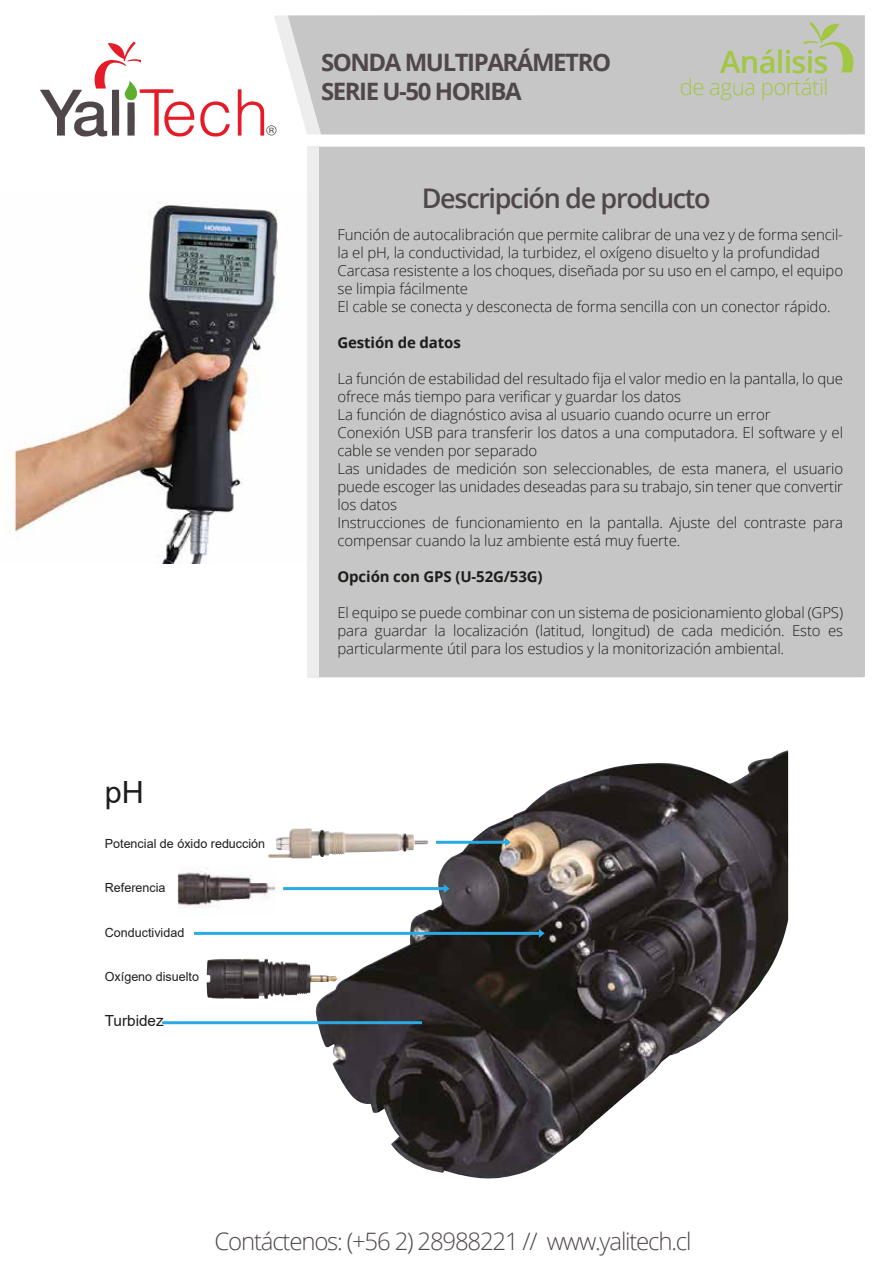
<style>
.page{position:relative;width:893px;height:1263px;background:#fff}
.page>*{position:absolute;margin:0;border:0;box-sizing:border-box;transform-origin:0 0}
.t1{font:600 30.9px "Open Sans";letter-spacing:-.025em;color:#a2c743}
.t2{font:30.6px "Arial";color:#1d1d1b}
.t3{font:600 27px "Open Sans";letter-spacing:-.05em;color:#4f4749}
.t4{font:300 24px "Open Sans";letter-spacing:-.05em;color:#4f4749}
.t5{font:700 24px/28.8px "Open Sans";letter-spacing:-.06em;color:#4f4749}
.t6{font:300 22.35px "Open Sans";letter-spacing:-.025em;color:#a2c743}
.t7{font:15.3px "Arial";color:#1d1d1b}
.t8{font:300 15px/18px "Open Sans";letter-spacing:-.01em;color:#1d1d1b}
.t9{font:700 15px "Open Sans";letter-spacing:-.01em;color:#1d1d1b}
.t10{font:12.6px "Arial";color:#1d1d1b}
</style>
<div class="page">
<svg style="left:274px;top:15px;width:14px;height:117px"></svg>
<div style="left:288px;top:15px;width:577px;height:119px;background:#c6c6c6"></div>
<svg style="left:200px;top:101px;width:30px;height:36px"></svg>
<svg style="left:40px;top:42px;width:154px;height:95px"></svg>
<svg style="left:238px;top:89px;width:38px;height:47px"></svg>
<svg style="left:804px;top:22px;width:50px;height:50px;background:#bec6a9"></svg>
<img style="left:1px;top:202px;width:277px;height:361px">
<div style="left:307px;top:147px;width:555px;height:531px;background:#ededed"></div>
<div style="left:319px;top:147px;width:545px;height:530px;background:#c6c6c6"></div>
<img style="left:315px;top:750px;width:473px;height:429px">
<img style="left:178px;top:867px;width:97px;height:42px">
<hr style="left:283px;top:887px;width:162px;height:3px;background:#2aaae2">
<hr style="left:436px;top:841px;width:70px;height:3px;background:#2aaae2">
<svg style="left:444px;top:884px;width:5px;height:9px"></svg>
<svg style="left:505px;top:838px;width:6px;height:9px"></svg>
<hr style="left:194px;top:932px;width:346px;height:3px;background:#2aaae2">
<svg style="left:539px;top:929px;width:6px;height:9px"></svg>
<hr style="left:162px;top:1021px;width:260px;height:3px;background:#2aaae2">
<img style="left:268px;top:828px;width:145px;height:30px">
<img style="left:207px;top:959px;width:99px;height:40px">
<h3 class="t5" style="left:321px;top:47px;width:292px">SONDA MULTIPARÁMETRO<br>SERIE U-50 HORIBA</h3>
<h1 class="t1" style="left:720px;top:40px;width:110px">Análisis</h1>
<h3 class="t6" style="left:680px;top:72px;width:150px">de agua portátil</h3>
<h3 class="t3" style="left:422px;top:180px;width:290px">Descripción de producto</h3>
<h2 class="t2" style="left:105px;top:771px;width:41px">pH</h2>
<p class="t10" style="left:105px;top:834px;width:162px">Potencial de óxido reducción</p>
<p class="t10" style="left:105px;top:879px;width:62px">Referencia</p>
<p class="t10" style="left:105px;top:924px;width:81px">Conductividad</p>
<p class="t10" style="left:105px;top:968px;width:96px">Oxígeno disuelto</p>
<p class="t7" style="left:105px;top:1010px;width:60px">Turbidez</p>
<p class="t8" style="left:337px;top:225px;width:507px">Función de autocalibración que permite calibrar de una vez y de forma sencil&shy;la el pH, la conductividad, la turbidez, el oxígeno disuelto y la profundidad Carcasa resistente a los choques, diseñada por su uso en el campo, el equipo se limpia fácilmente<br>El cable se conecta y desconecta de forma sencilla con un conector rápido.</p>
<p class="t9" style="left:337px;top:332px;width:125px">Gestión de datos</p>
<p class="t8" style="left:337px;top:369px;width:507px">La función de estabilidad del resultado fija el valor medio en la pantalla, lo que ofrece más tiempo para verificar y guardar los datos<br>La función de diagnóstico avisa al usuario cuando ocurre un error<br>Conexión USB para transferir los datos a una computadora. El software y el cable se venden por separado<br>Las unidades de medición son seleccionables, de esta manera, el usuario puede escoger las unidades deseadas para su trabajo, sin tener que convertir los datos<br>Instrucciones de funcionamiento en la pantalla. Ajuste del contraste para compensar cuando la luz ambiente está muy fuerte.</p>
<p class="t9" style="left:337px;top:566px;width:207px">Opción con GPS (U-52G/53G)</p>
<p class="t8" style="left:337px;top:603px;width:507px;text-align:justify">El equipo se puede combinar con un sistema de posicionamiento global (GPS) para guardar la localización (latitud, longitud) de cada medición. Esto es particularmente útil para los estudios y la monitorización ambiental.</p>
<h3 class="t4" style="left:215px;top:1224px;width:479px">Contáctenos: (+56 2) 28988221 // www.yalitech.cl</h3>
</div>
